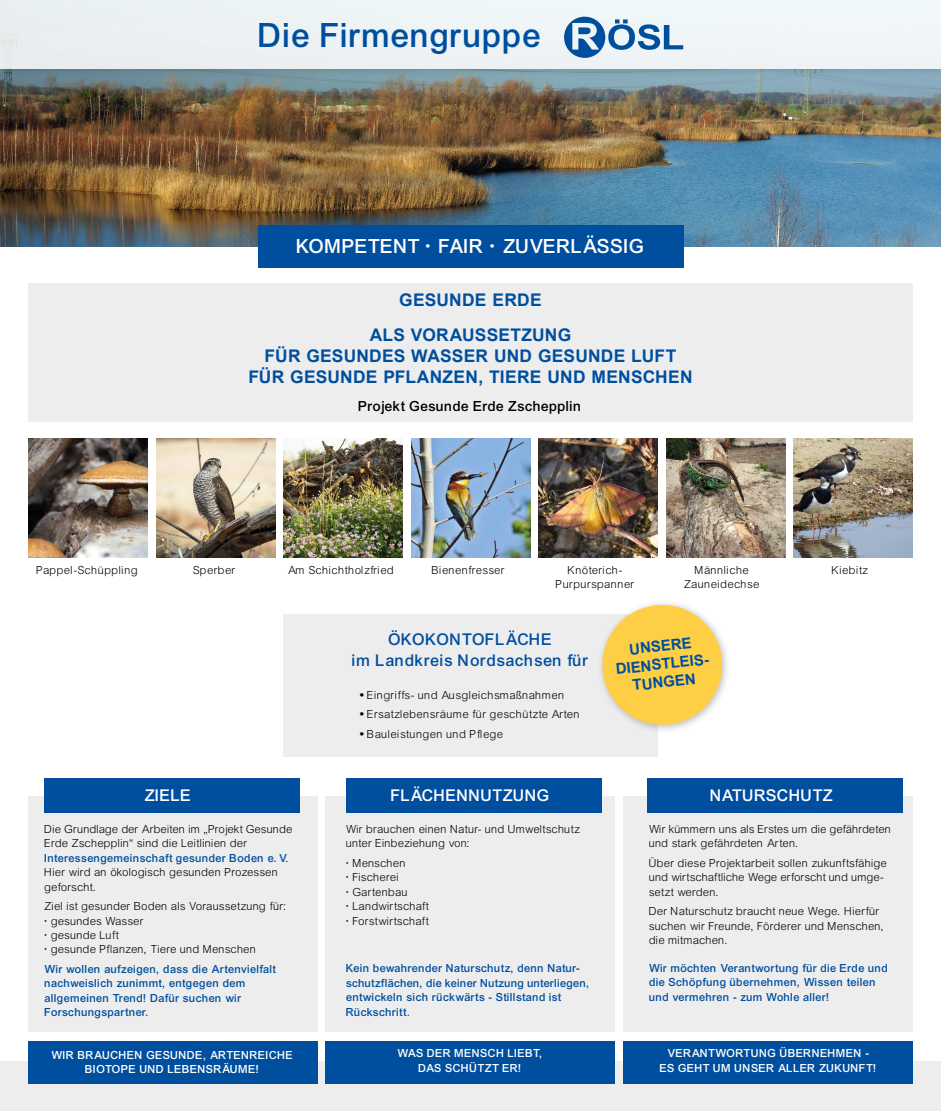
<style>
.page{position:relative;width:941px;height:1111px;background:#fff}
.page>*{position:absolute;margin:0;border:0;box-sizing:border-box;transform-origin:0 0}
.t1{font:36px "Arial Mdm";letter-spacing:.005em;color:#004f9f}
.t2{font:21px "Arial Mdm";letter-spacing:.01em;color:#fff}
.t3{font:700 17.4px/34.5px "Arial";letter-spacing:.015em;color:#004f9f;text-align:center}
.t4{font:17.4px/20.9px "Arial Mdm";letter-spacing:.03em;color:#004f9f;text-align:center}
.t5{font:17.4px "Arial Mdm";letter-spacing:.015em;color:#fff}
.t6{font:15px "Arial Mdm";letter-spacing:.015em;color:#000}
.t7{font:700 15px/18px "Arial";color:#004f9f;text-align:center}
.t8{font:12px/14.4px "Arial Lgt";letter-spacing:.02em;color:#000}
.t9{font:12px/14.4px "Arial Mdm";letter-spacing:.02em;color:#004f9f}
.t10{font:12px/14.4px "Arial Mdm";letter-spacing:.025em;color:#fff;text-align:center}
.s1{font-family:"Arial";font-weight:700}
.s2{font-family:"Arial Lgt";color:#000}
</style>
<div class="page">
<div style="left:28px;top:283px;width:884px;height:139px;background:#ededed"></div>
<div style="left:0;top:1061px;width:941px;height:50px;background:#ededed"></div>
<img style="left:156px;top:438px;width:119px;height:119px">
<img style="left:538px;top:438px;width:119px;height:119px">
<img style="left:29px;top:438px;width:119px;height:119px">
<img style="left:411px;top:438px;width:119px;height:119px">
<img style="left:283px;top:438px;width:119px;height:119px">
<img style="left:793px;top:438px;width:119px;height:119px">
<img style="left:666px;top:438px;width:119px;height:119px">
<div style="left:28px;top:796px;width:289px;height:236px;background:#ededed"></div>
<div style="left:326px;top:796px;width:289px;height:236px;background:#ededed"></div>
<div style="left:623px;top:795px;width:289px;height:236px;background:#ededed"></div>
<div style="left:45px;top:778px;width:255px;height:34px;background:#004f9f"></div>
<div style="left:346px;top:778px;width:255px;height:34px;background:#004f9f"></div>
<div style="left:28px;top:1040px;width:289px;height:43px;background:#004f9f"></div>
<div style="left:326px;top:1040px;width:289px;height:43px;background:#004f9f"></div>
<div style="left:623px;top:1040px;width:289px;height:43px;background:#004f9f"></div>
<div style="left:647px;top:778px;width:255px;height:34px;background:#004f9f"></div>
<div style="left:283px;top:613px;width:374px;height:143px;background:#ededed"></div>
<div style="left:596px;top:599px;width:135px;height:135px;background:#000;opacity:.25"></div>
<svg style="left:599px;top:602px;width:126px;height:126px"></svg>
<img style="left:0;top:78px;width:941px;height:169px">
<div style="left:0;top:0;width:941px;height:78px;background:#000;opacity:.2"></div>
<div style="left:0;top:0;width:941px;height:68px;background:#eef3f5"></div>
<div style="left:258px;top:225px;width:425px;height:42px;background:#004f9f"></div>
<svg style="left:564px;top:17px;width:119px;height:41px"></svg>
<h1 class="t1" style="left:259px;top:15px;width:284px">Die Firmengruppe</h1>
<h2 class="t2" style="left:297px;top:234px;width:349px">KOMPETENT • FAIR • ZUVERLÄSSIG</h2>
<h3 class="t3" style="left:370px;top:283px;width:203px">GESUNDE ERDE<br>ALS VORAUSSETZUNG</h3>
<h3 class="t3" style="left:248px;top:346px;width:446px;line-height:20.9px">FÜR GESUNDES WASSER UND GESUNDE LUFT<br>FÜR GESUNDE PFLANZEN, TIERE UND MENSCHEN</h3>
<p class="t6" style="left:359px;top:397px;width:225px">Projekt Gesunde Erde Zschepplin</p>
<p class="t8" style="left:37px;top:563px;width:103px">Pappel-Schüppling</p>
<p class="t8" style="left:193px;top:563px;width:44px">Sperber</p>
<p class="t8" style="left:288px;top:563px;width:108px">Am Schichtholzfried</p>
<p class="t8" style="left:432px;top:563px;width:75px">Bienenfresser</p>
<p class="t8" style="left:556px;top:563px;width:80px;text-align:center">Knöterich-<br>Purpurspanner</p>
<p class="t8" style="left:684px;top:563px;width:77px;text-align:center">Männliche<br>Zauneidechse</p>
<h3 class="t4" style="left:352px;top:629px;width:238px">ÖKOKONTOFLÄCHE<br>im Landkreis Nordsachsen für</h3>
<p class="t7" style="left:613px;top:642px;width:97px;rotate:-6deg">UNSERE<br>DIENSTLEIS-<br>TUNGEN</p>
<p class="t8" style="left:360px;top:688px;width:207px"><span class="s1">•</span> Eingriffs- und Ausgleichsmaßnahmen</p>
<p class="t8" style="left:360px;top:707px;width:222px"><span class="s1">•</span> Ersatzlebensräume für geschützte Arten</p>
<p class="t8" style="left:360px;top:727px;width:145px"><span class="s1">•</span> Bauleistungen und Pflege</p>
<p class="t8" style="left:832px;top:563px;width:38px">Kiebitz</p>
<h3 class="t5" style="left:145px;top:785px;width:48px">ZIELE</h3>
<h3 class="t5" style="left:391px;top:785px;width:160px">FLÄCHENNUTZUNG</h3>
<h3 class="t5" style="left:710px;top:785px;width:124px">NATURSCHUTZ</h3>
<p class="t8" style="left:649px;top:822px;width:244px">Wir kümmern uns als Erstes um die gefährdeten und stark gefährdeten Arten.</p>
<p class="t8" style="left:649px;top:856px;width:239px">Über diese Projektarbeit sollen zukunftsfähige und wirtschaftliche Wege erforscht und umge&shy;setzt werden.</p>
<p class="t8" style="left:649px;top:904px;width:237px">Der Naturschutz braucht neue Wege. Hierfür suchen wir Freunde, Förderer und Menschen, die mitmachen.</p>
<p class="t9" style="left:649px;top:961px;width:240px">Wir möchten Verantwortung für die Erde und die Schöpfung übernehmen, Wissen teilen und vermehren - zum Wohle aller!</p>
<p class="t8" style="left:45px;top:822px;width:249px">Die Grundlage der Arbeiten im „Projekt Gesunde<br>Erde Zschepplin“ sind die Leitlinien der</p>
<p class="t9" style="left:45px;top:851px;width:246px">Interessengemeinschaft gesunder Boden e. V<span class="s2">.</span></p>
<p class="t8" style="left:45px;top:865px;width:235px">Hier wird an ökologisch gesunden Prozessen geforscht.</p>
<p class="t8" style="left:45px;top:899px;width:244px">Ziel ist gesunder Boden als Voraussetzung für:</p>
<p class="t8" style="left:45px;top:913px;width:101px">• gesundes Wasser</p>
<p class="t8" style="left:45px;top:928px;width:76px">• gesunde Luft</p>
<p class="t8" style="left:45px;top:942px;width:213px">• gesunde Pflanzen, Tiere und Menschen</p>
<p class="t9" style="left:45px;top:962px;width:233px">Wir wollen aufzeigen, dass die Artenvielfalt nachweislich zunimmt, entgegen dem allgemeinen Trend! Dafür suchen wir Forschungspartner.</p>
<p class="t8" style="left:346px;top:822px;width:235px">Wir brauchen einen Natur- und Umweltschutz unter Einbeziehung von:</p>
<p class="t8" style="left:346px;top:856px;width:61px">• Menschen</p>
<p class="t8" style="left:346px;top:870px;width:55px">• Fischerei</p>
<p class="t8" style="left:346px;top:884px;width:63px">• Gartenbau</p>
<p class="t8" style="left:346px;top:899px;width:84px">• Landwirtschaft</p>
<p class="t8" style="left:346px;top:913px;width:84px">• Forstwirtschaft</p>
<p class="t9" style="left:346px;top:961px;width:245px">Kein bewahrender Naturschutz, denn Natur&shy;schutzflächen, die keiner Nutzung unterliegen, entwickeln sich rückwärts - Stillstand ist Rückschritt.</p>
<p class="t10" style="left:52px;top:1048px;width:243px">WIR BRAUCHEN GESUNDE, ARTENREICHE<br>BIOTOPE UND LEBENSRÄUME!</p>
<p class="t10" style="left:398px;top:1046px;width:147px">WAS DER MENSCH LIEBT,<br>DAS SCHÜTZT ER!</p>
<p class="t10" style="left:660px;top:1046px;width:219px">VERANTWORTUNG ÜBERNEHMEN -<br>ES GEHT UM UNSER ALLER ZUKUNFT!</p>
</div>
